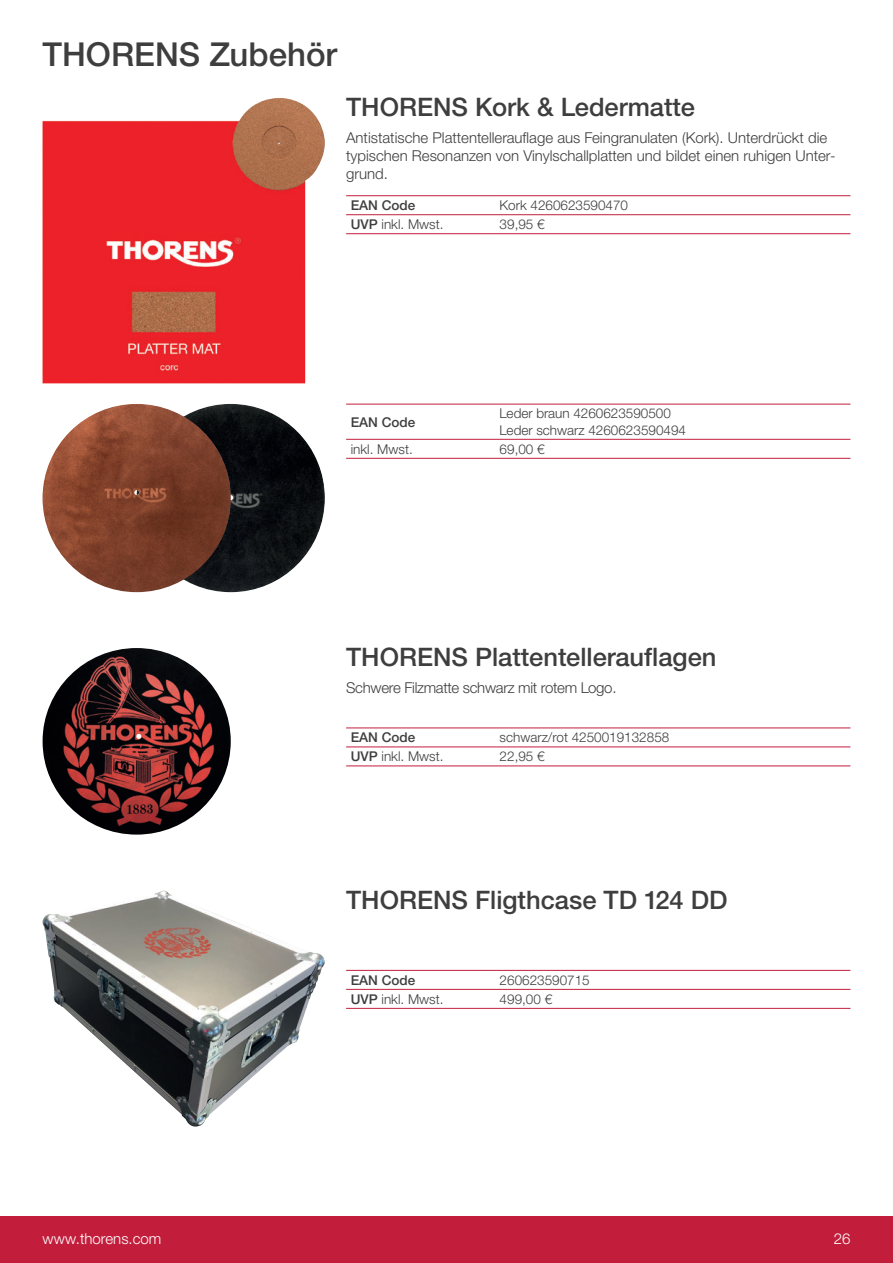
<style>
.page{position:relative;width:893px;height:1263px;background:#fff}
.page>*{position:absolute;margin:0;border:0;box-sizing:border-box;transform-origin:0 0}
.t1{font:500 33px "Helvetica Neue LTW1 G";color:#3e3e3f}
.t2{font:500 25.5px "Helvetica Neue LTW1 G";color:#3e3e3f}
.t3{font:300 15px/18px "Helvetica Neue LTW1 G";color:#3e3e3f}
.t4{font:300 15px "Helvetica Neue LTW1 G";letter-spacing:-.02em;color:#3e3e3f}
.t5{font:300 15px "Helvetica Neue LTW1 G";color:#fff}
.t6{font:300 13.5px/16.2px "Helvetica Neue LTW1 G";color:#3e3e3f}
.t7{font:500 13.5px "Helvetica Neue LTW1 G";color:#3e3e3f}
.s1{font-weight:500}
</style>
<div class="page">
<div style="left:0;top:1216px;width:893px;height:47px;background:#c21e3c"></div>
<hr style="left:346px;top:195px;width:149px;height:1px;background:#c21e3c">
<hr style="left:495px;top:195px;width:355px;height:1px;background:#c21e3c">
<hr style="left:346px;top:214px;width:149px;height:1px;background:#c21e3c">
<hr style="left:495px;top:214px;width:355px;height:1px;background:#c21e3c">
<hr style="left:346px;top:233px;width:149px;height:1px;background:#c21e3c">
<hr style="left:495px;top:233px;width:355px;height:1px;background:#c21e3c">
<hr style="left:346px;top:404px;width:149px;height:1px;background:#c21e3c">
<hr style="left:495px;top:404px;width:355px;height:1px;background:#c21e3c">
<hr style="left:346px;top:439px;width:149px;height:1px;background:#c21e3c">
<hr style="left:495px;top:439px;width:355px;height:1px;background:#c21e3c">
<hr style="left:346px;top:458px;width:149px;height:1px;background:#c21e3c">
<hr style="left:495px;top:458px;width:355px;height:1px;background:#c21e3c">
<img style="left:231px;top:404px;width:94px;height:188px">
<img style="left:43px;top:404px;width:188px;height:188px">
<hr style="left:346px;top:728px;width:149px;height:1px;background:#c21e3c">
<hr style="left:495px;top:728px;width:355px;height:1px;background:#c21e3c">
<hr style="left:346px;top:747px;width:149px;height:1px;background:#c21e3c">
<hr style="left:495px;top:747px;width:355px;height:1px;background:#c21e3c">
<hr style="left:346px;top:766px;width:149px;height:1px;background:#c21e3c">
<hr style="left:495px;top:766px;width:355px;height:1px;background:#c21e3c">
<hr style="left:346px;top:970px;width:149px;height:1px;background:#c21e3c">
<hr style="left:495px;top:970px;width:355px;height:1px;background:#c21e3c">
<hr style="left:346px;top:989px;width:149px;height:1px;background:#c21e3c">
<hr style="left:495px;top:989px;width:355px;height:1px;background:#c21e3c">
<hr style="left:346px;top:1008px;width:149px;height:1px;background:#c21e3c">
<hr style="left:495px;top:1008px;width:355px;height:1px;background:#c21e3c">
<img style="left:43px;top:648px;width:188px;height:187px">
<img style="left:43px;top:98px;width:282px;height:285px">
<img style="left:43px;top:890px;width:282px;height:236px">
<h1 class="t1" style="left:43px;top:35px;width:296px">THORENS Zubehör</h1>
<h2 class="t2" style="left:346px;top:92px;width:350px">THORENS Kork &amp; Ledermatte</h2>
<p class="t3" style="left:346px;top:128px;width:491px">Antistatische Plattentellerauflage aus Feingranulaten (Kork). Unterdrückt die typischen Resonanzen von Vinylschallplatten und bildet einen ruhigen Unter&shy;grund.</p>
<p class="t7" style="left:351px;top:197px;width:66px">EAN Code</p>
<p class="t6" style="left:500px;top:197px;width:130px">Kork 4260623590470</p>
<p class="t6" style="left:351px;top:216px;width:94px"><span class="s1">UVP</span> inkl. Mwst.</p>
<p class="t6" style="left:500px;top:216px;width:47px">39,95 €</p>
<p class="t7" style="left:351px;top:414px;width:66px">EAN Code</p>
<p class="t6" style="left:500px;top:405px;width:188px">Leder braun 4260623590500<br>Leder schwarz 4260623590494</p>
<p class="t6" style="left:351px;top:441px;width:63px">inkl. Mwst.</p>
<p class="t6" style="left:500px;top:441px;width:47px">69,00 €</p>
<h2 class="t2" style="left:346px;top:642px;width:372px">THORENS Plattentellerauflagen</h2>
<p class="t4" style="left:346px;top:678px;width:272px">Schwere Filzmatte schwarz mit rotem Logo.</p>
<p class="t7" style="left:351px;top:729px;width:66px">EAN Code</p>
<p class="t6" style="left:500px;top:729px;width:171px">schwarz/rot 4250019132858</p>
<p class="t6" style="left:351px;top:748px;width:94px"><span class="s1">UVP</span> inkl. Mwst.</p>
<p class="t6" style="left:500px;top:748px;width:47px">22,95 €</p>
<h2 class="t2" style="left:346px;top:884px;width:383px">THORENS Fligthcase TD 124 DD</h2>
<p class="t7" style="left:351px;top:972px;width:66px">EAN Code</p>
<p class="t6" style="left:500px;top:972px;width:92px">260623590715</p>
<p class="t6" style="left:351px;top:991px;width:94px"><span class="s1">UVP</span> inkl. Mwst.</p>
<p class="t6" style="left:500px;top:991px;width:54px">499,00 €</p>
<p class="t5" style="left:43px;top:1229px;width:120px">www.thorens.com</p>
<p class="t5" style="left:834px;top:1229px;width:18px">26</p>
</div>
